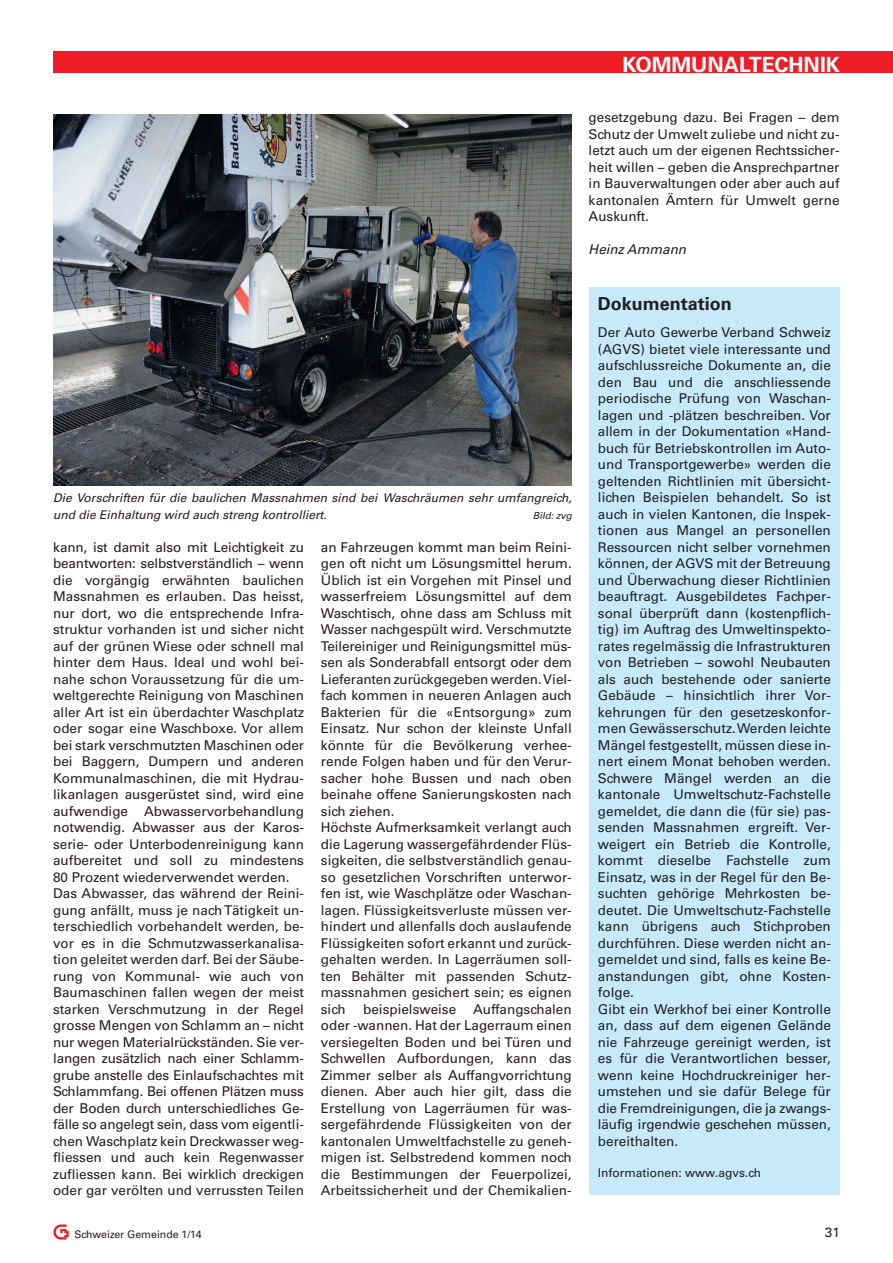
<style>
.page{position:relative;width:893px;height:1263px;background:#fff}
.page>*{position:absolute;margin:0;border:0;box-sizing:border-box;transform-origin:0 0}
.t1{font:700 21px "Univers LT Std";color:#fff}
.t2{font:700 18px "Univers LT Std";color:#231f20}
.t3{font:13.5px/16.5px "Univers LT Std";color:#231f20}
.t4{font:italic 13.5px "Univers LT Std";color:#231f20}
.t5{font:italic 12px/16.5px "Univers LT Std";color:#231f20}
.t6{font:12px "Univers LT Std";color:#231f20}
.t7{font:10.5px "Univers LT Std";color:#231f20}
.t8{font:italic 9.75px "Univers LT Std";color:#231f20}
.s1{font-family:"Arial Unicode MS"}
</style>
<div class="page">
<div style="left:53px;top:51px;width:840px;height:21px;background:#ee1d23"></div>
<img style="left:53px;top:1224px;width:16px;height:16px">
<img style="left:53px;top:115px;width:519px;height:370px">
<div style="left:589px;top:287px;width:251px;height:908px;background:#c6eafa"></div>
<h1 class="t1" style="left:622px;top:57px;width:219px">KOMMUNALTECHNIK</h1>
<p class="t3" style="left:589px;top:111px;width:252px;text-align:justify">gesetzgebung dazu. Bei Fragen – dem Schutz der Umwelt zuliebe und nicht zu&shy;letzt auch um der eigenen Rechtssicher&shy;heit willen – geben die Ansprechpartner in Bauverwaltungen oder aber auch auf kantonalen Ämtern für Umwelt gerne Auskunft.</p>
<p class="t4" style="left:589px;top:245px;width:99px">Heinz Ammann</p>
<p class="t5" style="left:53px;top:491px;width:520px">Die Vorschriften für die baulichen Massnahmen sind bei Waschräumen sehr umfangreich, und die Einhaltung wird auch streng kontrolliert.</p>
<p class="t8" style="left:533px;top:511px;width:40px">Bild: zvg</p>
<p class="t3" style="left:53px;top:540px;width:252px">kann, ist damit also mit Leichtigkeit zu beantworten: selbstverständlich – wenn die vorgängig erwähnten baulichen Massnahmen es erlauben. Das heisst, nur dort, wo die entsprechende Infra&shy;struktur vorhanden ist und sicher nicht auf der grünen Wiese oder schnell mal hinter dem Haus. Ideal und wohl bei&shy;nahe schon Voraussetzung für die um&shy;weltgerechte Reinigung von Maschinen aller Art ist ein überdachter Waschplatz oder sogar eine Waschboxe. Vor allem bei stark verschmutzten Maschinen oder bei Baggern, Dumpern und anderen Kommunalmaschinen, die mit Hydrau&shy;likanlagen ausgerüstet sind, wird eine aufwendige Abwasservorbehandlung notwendig. Abwasser aus der Karos&shy;serie- oder Unterbodenreinigung kann aufbereitet und soll zu mindestens 80 Prozent wiederverwendet werden.<br>Das Abwasser, das während der Reini&shy;gung anfällt, muss je nachTätigkeit un&shy;terschiedlich vorbehandelt werden, be&shy;vor es in die Schmutzwasserkanalisa&shy;tion geleitet werden darf. Bei der Säube&shy;rung von Kommunal- wie auch von Baumaschinen fallen wegen der meist starken Verschmutzung in der Regel grosse Mengen von Schlamm an – nicht nur wegen Materialrückständen. Sie ver&shy;langen zusätzlich nach einer Schlamm&shy;grube anstelle des Einlaufschachtes mit Schlammfang. Bei offenen Plätzen muss der Boden durch unterschiedliches Ge&shy;fälle so angelegt sein, dass vom eigentli&shy;chen Waschplatz kein Dreckwasser weg&shy;fliessen und auch kein Regenwasser zufliessen kann. Bei wirklich dreckigen oder gar verölten und verrussten Teilen</p>
<p class="t3" style="left:321px;top:540px;width:252px">an Fahrzeugen kommt man beim Reini&shy;gen oft nicht um Lösungsmittel herum.<br>Üblich ist ein Vorgehen mit Pinsel und wasserfreiem Lösungsmittel auf dem Waschtisch, ohne dass am Schluss mit Wasser nachgespült wird. Verschmutzte Teilereiniger und Reinigungsmittel müs&shy;sen als Sonderabfall entsorgt oder dem Lieferanten zurückgegeben werden.Viel&shy;fach kommen in neueren Anlagen auch Bakterien für die «Entsorgung<span class="s1">»</span> zum Einsatz. Nur schon der kleinste Unfall könnte für die Bevölkerung verhee&shy;rende Folgen haben und für den Verur&shy;sacher hohe Bussen und nach oben beinahe offene Sanierungskosten nach sich ziehen.<br>Höchste Aufmerksamkeit verlangt auch die Lagerung wassergefährdender Flüs&shy;sigkeiten, die selbstverständlich genau&shy;so gesetzlichen Vorschriften unterwor&shy;fen ist, wie Waschplätze oder Waschan&shy;lagen. Flüssigkeitsverluste müssen ver&shy;hindert und allenfalls doch auslaufende Flüssigkeiten sofort erkannt und zurück&shy;gehalten werden. In Lagerräumen soll&shy;ten Behälter mit passenden Schutz&shy;massnahmen gesichert sein; es eignen sich</p>
<p class="t3" style="left:321px;top:1002px;width:252px;text-align:justify;text-indent:42px">beispielsweise Auffangschalen oder -wannen. Hat der Lagerraum einen versiegelten Boden und bei Türen und Schwellen Aufbordungen, kann das Zimmer selber als Auffangvorrichtung dienen. Aber auch hier gilt, dass die Erstellung von Lagerräumen für was&shy;sergefährdende Flüssigkeiten von der kantonalen Umweltfachstelle zu geneh&shy;migen ist. Selbstredend kommen noch die Bestimmungen der Feuerpolizei, Arbeitssicherheit und der Chemikalien-</p>
<h2 class="t2" style="left:598px;top:297px;width:135px">Dokumentation</h2>
<p class="t3" style="left:598px;top:325px;width:234px">Der Auto Gewerbe Verband Schweiz (AGVS) bietet viele interessante und aufschlussreiche Dokumente an, die den Bau und die anschliessende periodische Prüfung von Waschan&shy;lagen und -plätzen beschreiben. Vor allem in der Dokumentation «Hand&shy;buch für Betriebskontrollen im Auto&shy;und Transportgewerbe» werden die geltenden Richtlinien mit übersicht&shy;lichen Beispielen behandelt. So ist auch in vielen Kantonen, die Inspek&shy;tionen aus Mangel an personellen Ressourcen nicht selber vornehmen können, der AGVS mit der Betreuung und Überwachung dieser Richtlinien beauftragt. Ausgebildetes Fachper&shy;sonal überprüft dann (kostenpflich&shy;tig) im Auftrag des Umweltinspekto&shy;rates regelmässig die Infrastrukturen von Betrieben – sowohl Neubauten als auch bestehende oder sanierte Gebäude – hinsichtlich ihrer Vor&shy;kehrungen für den gesetzeskonfor&shy;men Gewässerschutz.Werden leichte Mängel festgestellt, müssen diese in&shy;nert einem Monat behoben werden.<br>Schwere Mängel werden an die kantonale Umweltschutz-Fachstelle gemeldet, die dann die (für sie) pas&shy;senden Massnahmen ergreift. Ver&shy;weigert ein Betrieb die Kontrolle, kommt dieselbe Fachstelle zum Einsatz, was in der Regel für den Be&shy;suchten gehörige Mehrkosten be&shy;deutet. Die Umweltschutz-Fachstelle kann übrigens auch Stichproben durchführen. Diese werden nicht an&shy;gemeldet und sind, falls es keine Be&shy;anstandungen gibt, ohne Kosten&shy;folge.<br>Gibt ein Werkhof bei einer Kontrolle an, dass auf dem eigenen Gelände nie Fahrzeuge gereinigt werden, ist es für die Verantwortlichen besser, wenn keine Hochdruckreiniger her&shy;umstehen und sie dafür Belege für die Fremdreinigungen, die ja zwangs&shy;läufig irgendwie geschehen müssen, bereithalten.</p>
<p class="t6" style="left:598px;top:1168px;width:165px">Informationen: www.agvs.ch</p>
<p class="t7" style="left:75px;top:1230px;width:129px">Schweizer Gemeinde 1/14</p>
<p class="t3" style="left:825px;top:1225px;width:17px">31</p>
</div>
